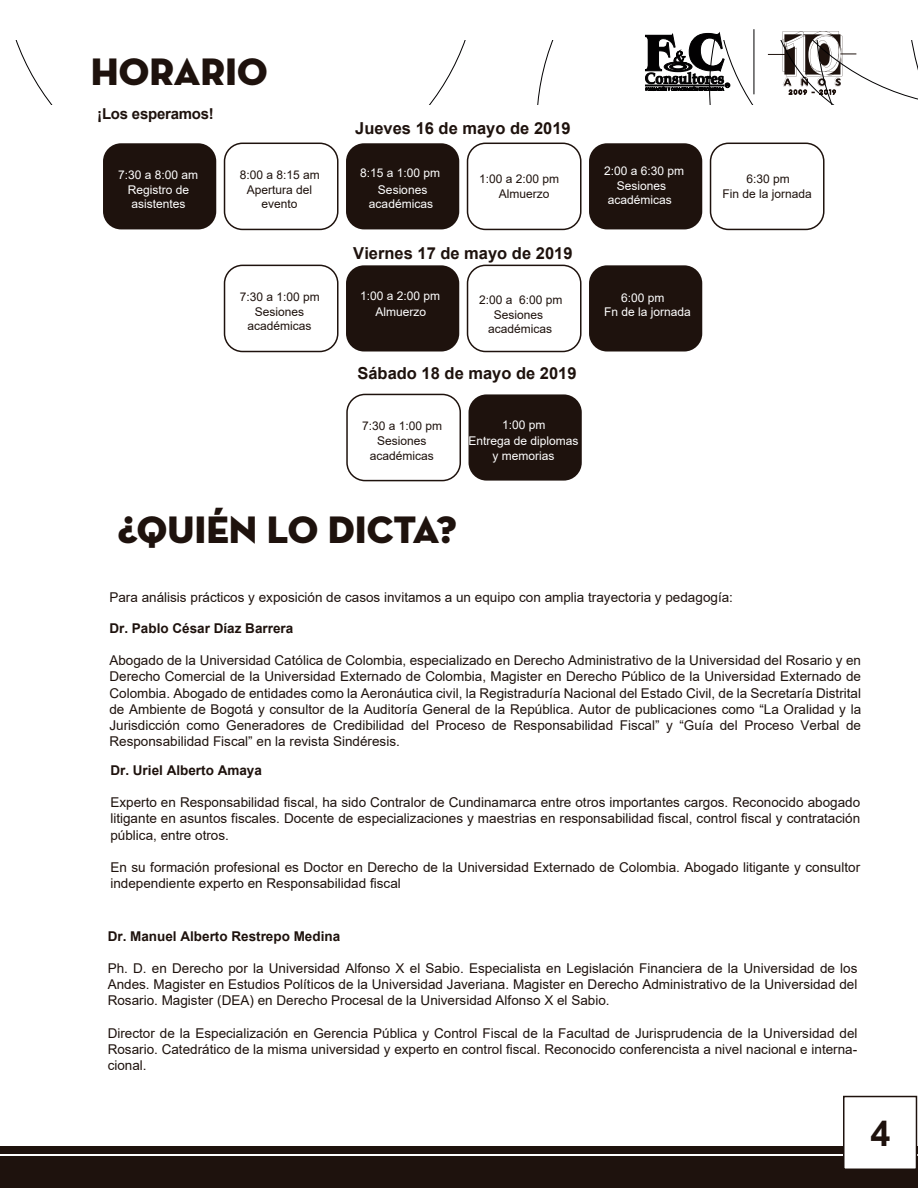
<style>
.page{position:relative;width:918px;height:1188px;background:#fff}
.page>*{position:absolute;margin:0;border:0;box-sizing:border-box;transform-origin:0 0}
.t1{font:39px "Neutra Disp Titling";color:#1e120d}
.t2{font:700 36px "Arial";color:#1e120d}
.t3{font:700 16.5px "Arial";color:#1e120d}
.t4{font:700 15px "Arial";letter-spacing:-.015em;color:#1e120d}
.t5{font:13.5px/16.2px "Arial";color:#1e120d;text-align:justify}
.t6{font:700 13.5px "Arial";color:#1e120d}
.t7{font:12px/16.5px "Arial";color:#fff;text-align:center}
.t8{font:12px/14.5px "Arial";color:#1e120d;text-align:center}
</style>
<div class="page">
<hr style="left:754px;top:29px;width:1px;height:65px;background:#020102">
<div style="left:0;top:1156px;width:918px;height:32px;background:#1e120d"></div>
<div style="left:0;top:1146px;width:918px;height:7px;background:#1e120d"></div>
<div style="left:843px;top:1096px;width:74px;height:74px;background:#fff;border:2px solid #1e120d"></div>
<svg style="left:537px;top:31px;width:381px;height:73px"></svg>
<svg style="left:16px;top:41px;width:450px;height:63px"></svg>
<div style="left:103px;top:143px;width:113px;height:86px;background:#1e120d;border-radius:18px"></div>
<div style="left:224px;top:143px;width:115px;height:87px;border:2px solid #1e120d;border-radius:18px"></div>
<div style="left:346px;top:143px;width:113px;height:86px;background:#1e120d;border-radius:18px"></div>
<div style="left:467px;top:143px;width:115px;height:87px;border:2px solid #1e120d;border-radius:18px"></div>
<div style="left:589px;top:143px;width:113px;height:86px;background:#1e120d;border-radius:18px"></div>
<div style="left:710px;top:143px;width:115px;height:87px;border:2px solid #1e120d;border-radius:18px"></div>
<div style="left:224px;top:265px;width:115px;height:87px;border:2px solid #1e120d;border-radius:18px"></div>
<div style="left:346px;top:265px;width:113px;height:87px;background:#1e120d;border-radius:18px"></div>
<div style="left:467px;top:265px;width:115px;height:87px;border:2px solid #1e120d;border-radius:18px"></div>
<div style="left:589px;top:265px;width:113px;height:87px;background:#1e120d;border-radius:18px"></div>
<div style="left:346px;top:394px;width:115px;height:87px;border:2px solid #1e120d;border-radius:18px"></div>
<div style="left:469px;top:394px;width:113px;height:87px;background:#1e120d;border-radius:18px"></div>
<h1 class="t1" style="left:91px;top:48px;width:178px">HORARIO</h1>
<p class="t4" style="left:97px;top:103px;width:118px">¡Los esperamos!</p>
<p class="t7" style="left:118px;top:167px;width:82px">7:30 a 8:00 am</p>
<p class="t7" style="left:128px;top:182px;width:63px;line-height:14.4px">Registro de asistentes</p>
<p class="t8" style="left:240px;top:168px;width:82px">8:00 a 8:15 am<br>Apertura del evento</p>
<p class="t8" style="left:240px;top:290px;width:82px">7:30 a 1:00 pm<br>Sesiones académicas</p>
<p class="t3" style="left:355px;top:116px;width:217px">Jueves 16 de mayo de 2019</p>
<p class="t7" style="left:360px;top:165px;width:82px">8:15 a 1:00 pm<br>Sesiones</p>
<p class="t7" style="left:369px;top:196px;width:66px">académicas</p>
<p class="t8" style="left:479px;top:172px;width:82px">1:00 a 2:00 pm</p>
<p class="t8" style="left:499px;top:186px;width:52px">Almuerzo</p>
<p class="t3" style="left:353px;top:241px;width:221px">Viernes 17 de mayo de 2019</p>
<p class="t7" style="left:360px;top:287px;width:82px">1:00 a 2:00 pm<br>Almuerzo</p>
<p class="t8" style="left:479px;top:293px;width:85px">2:00 a 6:00 pm</p>
<p class="t8" style="left:488px;top:307px;width:66px">Sesiones académicas</p>
<p class="t3" style="left:357px;top:362px;width:221px">Sábado 18 de mayo de 2019</p>
<p class="t8" style="left:362px;top:419px;width:82px">7:30 a 1:00 pm<br>Sesiones académicas</p>
<p class="t7" style="left:468px;top:416px;width:112px">1:00 pm<br>Entrega de diplomas</p>
<p class="t7" style="left:492px;top:447px;width:64px">y memorias</p>
<h1 class="t1" style="left:118px;top:506px;width:340px">¿QUIÉN LO DICTA?</h1>
<p class="t7" style="left:604px;top:163px;width:82px">2:00 a 6:30 pm</p>
<p class="t7" style="left:617px;top:177px;width:51px">Sesiones</p>
<p class="t7" style="left:608px;top:191px;width:66px">académicas</p>
<p class="t7" style="left:604px;top:290px;width:88px;line-height:14.4px;text-align:left;text-indent:17px">6:00 pm<br>Fn de la jornada</p>
<p class="t8" style="left:747px;top:172px;width:45px">6:30 pm</p>
<p class="t8" style="left:723px;top:186px;width:91px">Fin de la jornada</p>
<p class="t5" style="left:109px;top:589px;width:625px">Para análisis prácticos y exposición de casos invitamos a un equipo con amplia trayectoria y pedagogía:</p>
<p class="t6" style="left:109px;top:618px;width:185px">Dr. Pablo César Díaz Barrera</p>
<p class="t5" style="left:109px;top:652px;width:753px">Abogado de la Universidad Católica de Colombia, especializado en Derecho Administrativo de la Universidad del Rosario y en Derecho Comercial de la Universidad Externado de Colombia, Magister en Derecho Público de la Universidad Externado de Colombia. Abogado de entidades como la Aeronáutica civil, la Registraduría Nacional del Estado Civil, de la Secretaría Distrital de Ambiente de Bogotá y consultor de la Auditoría General de la República. Autor de publicaciones como “La Oralidad y la Jurisdicción como Generadores de Credibilidad del Proceso de Responsabilidad Fiscal” y “Guía del Proceso Verbal de Responsabilidad Fiscal” en la revista Sindéresis.</p>
<p class="t6" style="left:110px;top:761px;width:153px">Dr. Uriel Alberto Amaya</p>
<p class="t5" style="left:110px;top:794px;width:751px">Experto en Responsabilidad fiscal, ha sido Contralor de Cundinamarca entre otros importantes cargos. Reconocido abogado litigante en asuntos fiscales. Docente de especializaciones y maestrias en responsabilidad fiscal, control fiscal y contratación pública, entre otros.</p>
<p class="t5" style="left:110px;top:859px;width:751px">En su formación profesional es Doctor en Derecho de la Universidad Externado de Colombia. Abogado litigante y consultor independiente experto en Responsabilidad fiscal</p>
<p class="t6" style="left:108px;top:926px;width:234px">Dr. Manuel Alberto Restrepo Medina</p>
<p class="t5" style="left:108px;top:960px;width:751px">Ph. D. en Derecho por la Universidad Alfonso X el Sabio. Especialista en Legislación Financiera de la Universidad de los Andes. Magister en Estudios Políticos de la Universidad Javeriana. Magister en Derecho Administrativo de la Universidad del Rosario. Magister (DEA) en Derecho Procesal de la Universidad Alfonso X el Sabio.</p>
<p class="t5" style="left:108px;top:1025px;width:751px">Director de la Especialización en Gerencia Pública y Control Fiscal de la Facultad de Jurisprudencia de la Universidad del Rosario. Catedrático de la misma universidad y experto en control fiscal. Reconocido conferencista a nivel nacional e interna&shy;cional.</p>
<h2 class="t2" style="left:871px;top:1108px;width:22px">4</h2>
</div>
